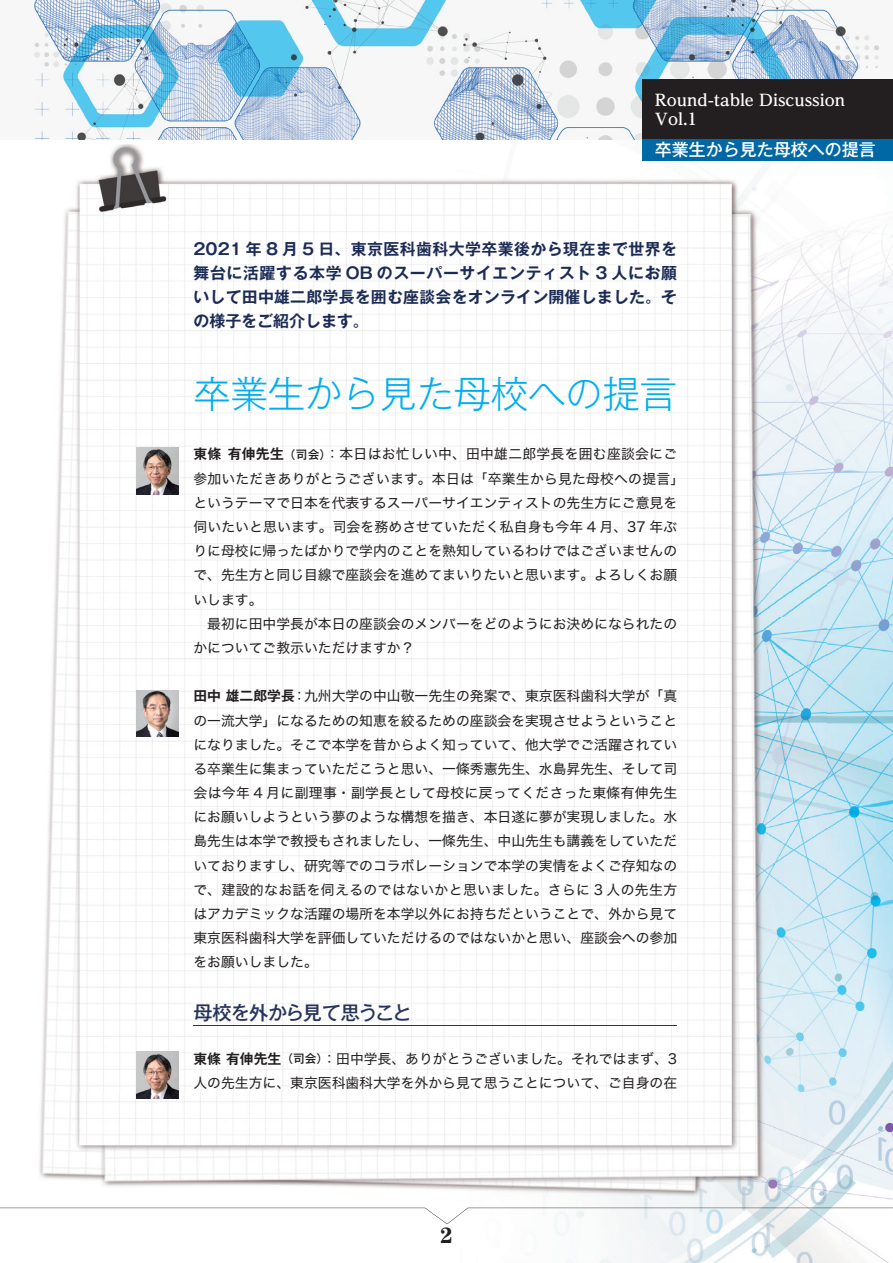
<style>
.page{position:relative;width:893px;height:1263px;background:#fff}
.page>*{position:absolute;margin:0;border:0;box-sizing:border-box;transform-origin:0 0}
.t1{font:300 37.2px "Gothic MB101 Pro";color:#00aeef}
.t2{font:700 22.35px "Century Std";color:#231f20}
.t3{font:500 19.2px "Gothic MB101 Pro";letter-spacing:-.045em;color:#27355c}
.t4{font:500 16.95px "Gothic MB101 Pro";color:#fff}
.t5{font:700 15.9px/24.2px "Gothic MB101 Pro De";letter-spacing:.01em;color:#1b2b55;text-align:justify}
.t6{font:700 15.9px/19.2px "UD Reimin Pro";color:#fff}
.t7{font:13.8px/24.2px "Hira Kaku Std W4";color:#231f20}
.s1{font-family:"Gothic MB101 Pro De";font-weight:700}
.s2{font-family:"Gothic MB101 Pro";font-weight:500;font-size:11.7px}
</style>
<div class="page">
<img style="left:789px;top:160px;width:104px;height:1103px">
<img style="left:41px;top:139px;width:601px;height:6px">
<img style="left:567px;top:1250px;width:222px;height:13px">
<img style="left:0;top:145px;width:826px;height:1105px">
<img style="left:33px;top:0;width:860px;height:139px">
<div style="left:642px;top:80px;width:251px;height:59px;background:#231f20"></div>
<div style="left:642px;top:139px;width:251px;height:21px;background:#0068a5"></div>
<svg style="left:0;top:1208px;width:893px;height:16px"></svg>
<img style="left:136px;top:690px;width:43px;height:47px">
<hr style="left:193px;top:1025px;width:484px;height:1px;background:#27355c">
<img style="left:136px;top:447px;width:43px;height:47px">
<img style="left:136px;top:1052px;width:43px;height:46px">
<p class="t6" style="left:655px;top:90px;width:192px">Round-table Discussion<br>Vol.1</p>
<p class="t4" style="left:655px;top:136px;width:223px">卒業生から見た母校への提言</p>
<p class="t5" style="left:193px;top:235px;width:485px">2021 年 8 月 5 日、東京医科歯科大学卒業後から現在まで世界を舞台に活躍する本学 OB のスーパーサイエンティスト 3 人にお願いして田中雄二郎学長を囲む座談会をオンライン開催しました。その様子をご紹介します。</p>
<h1 class="t1" style="left:193px;top:363px;width:485px">卒業生から見た母校への提言</h1>
<p class="t7" style="left:193px;top:442px;width:492px"><span class="s1">東條 有伸先生</span><span class="s2">（司会）</span>：本日はお忙しい中、田中雄二郎学長を囲む座談会にご参加いただきありがとうございます。本日は「卒業生から見た母校への提言」というテーマで日本を代表するスーパーサイエンティストの先生方にご意見を伺いたいと思います。司会を務めさせていただく私自身も今年 4 月、37 年ぶりに母校に帰ったばかりで学内のことを熟知しているわけではございませんので、先生方と同じ目線で座談会を進めてまいりたいと思います。よろしくお願いします。<br>　最初に田中学長が本日の座談会のメンバーをどのようにお決めになられたのかについてご教示いただけますか？</p>
<p class="t7" style="left:193px;top:684px;width:485px;text-align:justify"><span class="s1">田中 雄二郎学長</span>：九州大学の中山敬一先生の発案で、東京医科歯科大学が「真の一流大学」になるための知恵を絞るための座談会を実現させようということになりました。そこで本学を昔からよく知っていて、他大学でご活躍されている卒業生に集まっていただこうと思い、一條秀憲先生、水島昇先生、そして司会は今年 4 月に副理事・副学長として母校に戻ってくださった東條有伸先生にお願いしようという夢のような構想を描き、本日遂に夢が実現しました。水島先生は本学で教授もされましたし、一條先生、中山先生も講義をしていただいておりますし、研究等でのコラボレーションで本学の実情をよくご存知なので、建設的なお話を伺えるのではないかと思いました。さらに 3 人の先生方はアカデミックな活躍の場所を本学以外にお持ちだということで、外から見て東京医科歯科大学を評価していただけるのではないかと思い、座談会への参加をお願いしました。</p>
<h3 class="t3" style="left:193px;top:996px;width:220px">母校を外から見て思うこと</h3>
<p class="t7" style="left:193px;top:1047px;width:485px"><span class="s1">東條 有伸先生</span><span class="s2">（司会）</span>：田中学長、ありがとうございました。それではまず、3人の先生方に、東京医科歯科大学を外から見て思うことについて、ご自身の在</p>
<h2 class="t2" style="left:440px;top:1222px;width:14px">2</h2>
</div>
